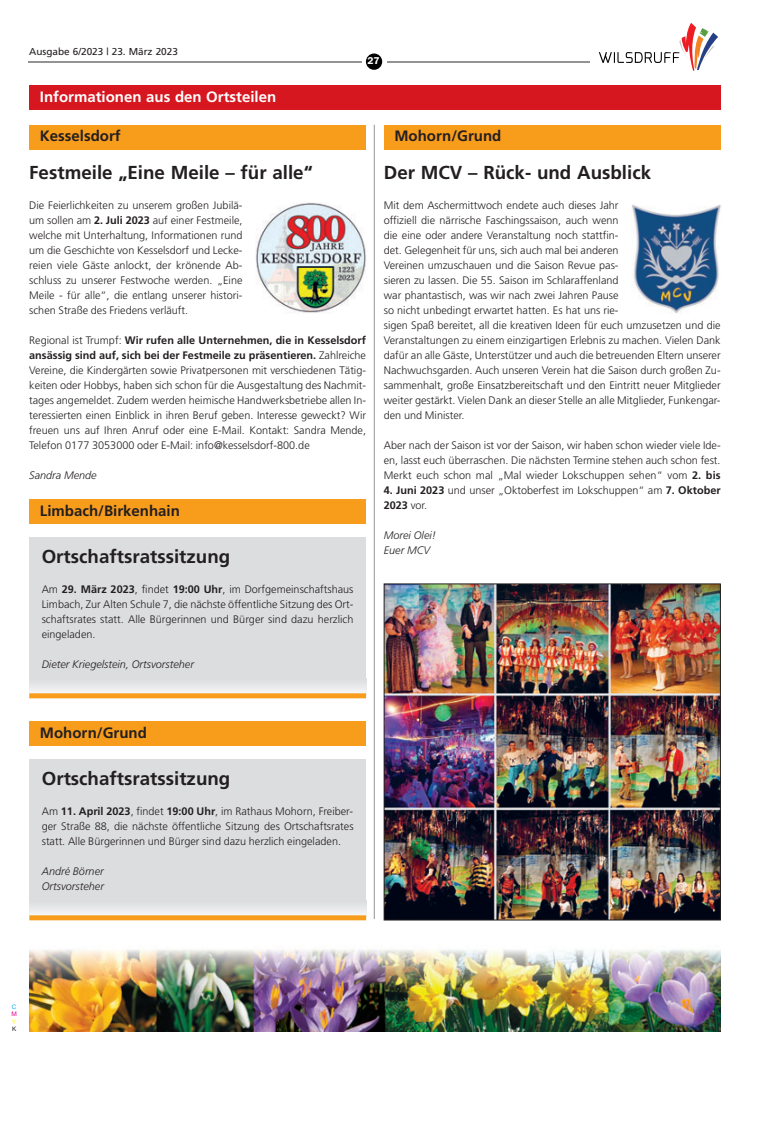
<style>
.page{position:relative;width:780px;height:1127px;background:#fff}
.page>*{position:absolute;margin:0;border:0;box-sizing:border-box;transform-origin:0 0}
.t1{font:700 18.75px "Frutiger";color:#231f20}
.t2{font:700 15px "Frutiger";color:#231f20}
.t3{font:700 15px "Frutiger";color:#fff}
.t4{font:300 10.88px/15px "Frutiger";color:#231f20;text-align:justify}
.t5{font:italic 300 10.88px/15px "Frutiger";color:#231f20}
.t6{font:10px "Frutiger";color:#231f20}
.t7{font:600 10px "Franklin Gothic";color:#fff}
.t8{font:6.25px "Helvetica Neue";color:#00aeef}
.t9{font:6.25px "Helvetica Neue";color:#ed028c}
.t10{font:6.25px "Helvetica Neue";color:#fff101}
.t11{font:6.25px "Helvetica Neue";color:#231f20}
.s1{font-weight:700}
</style>
<div class="page">
<img style="left:29px;top:949px;width:691px;height:82px">
<svg style="left:598px;top:23px;width:120px;height:48px"></svg>
<hr style="left:28px;top:61px;width:333px;height:1px;background:#939393">
<div style="left:366px;top:53px;width:16px;height:17px;background:#000;border-radius:50%"></div>
<hr style="left:387px;top:61px;width:203px;height:1px;background:#939393">
<div style="left:29px;top:85px;width:691px;height:25px;background:#d7171f"></div>
<div style="left:29px;top:125px;width:337px;height:25px;background:#f89c1c"></div>
<img style="left:255px;top:203px;width:111px;height:110px">
<div style="left:29px;top:499px;width:337px;height:25px;background:#f89c1c"></div>
<div style="left:29px;top:537px;width:337px;height:152px;background:#dcdddf"></div>
<div style="left:29px;top:678px;width:337px;height:19px;background:#e8e9ea"></div>
<div style="left:29px;top:693px;width:337px;height:5px;background:#f89c1c"></div>
<div style="left:29px;top:721px;width:337px;height:25px;background:#f89c1c"></div>
<div style="left:29px;top:759px;width:337px;height:152px;background:#dcdddf"></div>
<div style="left:29px;top:900px;width:337px;height:19px;background:#e8e9ea"></div>
<div style="left:29px;top:915px;width:337px;height:5px;background:#f89c1c"></div>
<div style="left:384px;top:125px;width:336px;height:25px;background:#f89c1c"></div>
<img style="left:386px;top:585px;width:332px;height:333px">
<div style="left:384px;top:583px;width:336px;height:337px;border:1px solid #231f20"></div>
<img style="left:631px;top:204px;width:90px;height:109px">
<hr style="left:374px;top:125px;width:1px;height:794px;background:#939598">
<p class="t6" style="left:29px;top:47px;width:150px">Ausgabe 6/2023 | 23. März 2023</p>
<h2 class="t3" style="left:40px;top:90px;width:238px">Informationen aus den Ortsteilen</h2>
<h2 class="t2" style="left:40px;top:130px;width:82px">Kesselsdorf</h2>
<h1 class="t1" style="left:29px;top:164px;width:285px">Festmeile „Eine Meile – für alle“</h1>
<p class="t4" style="left:29px;top:198px;width:215px">Die Feierlichkeiten zu unserem großen Jubilä&shy;um sollen am <span class="s1">2. Juli 2023</span> auf einer Festmeile, welche mit Unterhaltung, Informationen rund um die Geschichte von Kesselsdorf und Lecke&shy;reien viele Gäste anlockt, der krönende Ab&shy;schluss zu unserer Festwoche werden. „Eine Meile - für alle“, die entlang unserer histori&shy;schen Straße des Friedens verläuft.</p>
<p class="t4" style="left:29px;top:333px;width:338px">Regional ist Trumpf: <span class="s1">Wir rufen alle Unternehmen, die in Kesselsdorf ansässig sind auf, sich bei der Festmeile zu präsentieren.</span> Zahlreiche Vereine, die Kindergärten sowie Privatpersonen mit verschiedenen Tätig&shy;keiten oder Hobbys, haben sich schon für die Ausgestaltung des Nachmit&shy;tages angemeldet. Zudem werden heimische Handwerksbetriebe allen In&shy;teressierten einen Einblick in ihren Beruf geben. Interesse geweckt? Wir freuen uns auf Ihren Anruf oder eine E-Mail. Kontakt: Sandra Mende, Telefon 0177 3053000 oder E-Mail: info@kesselsdorf-800.de</p>
<p class="t5" style="left:29px;top:468px;width:69px">Sandra Mende</p>
<h2 class="t2" style="left:40px;top:505px;width:142px">Limbach/Birkenhain</h2>
<h1 class="t1" style="left:42px;top:549px;width:190px">Ortschaftsratssitzung</h1>
<p class="t4" style="left:42px;top:583px;width:313px">Am <span class="s1">29. März 2023</span>, findet <span class="s1">19:00 Uhr</span>, im Dorfgemeinschaftshaus Limbach, Zur Alten Schule 7, die nächste öffentliche Sitzung des Ort&shy;schaftsrates statt. Alle Bürgerinnen und Bürger sind dazu herzlich eingeladen.</p>
<p class="t5" style="left:42px;top:658px;width:154px">Dieter Kriegelstein, Ortsvorsteher</p>
<p class="t7" style="left:367px;top:57px;width:13px">27</p>
<h2 class="t2" style="left:394px;top:130px;width:108px">Mohorn/Grund</h2>
<h1 class="t1" style="left:384px;top:164px;width:269px">Der MCV – Rück- und Ausblick</h1>
<p class="t4" style="left:384px;top:198px;width:338px;text-align:left">Mit dem Aschermittwoch endete auch dieses Jahr<br>offiziell die närrische Faschingssaison, auch wenn<br>die eine oder andere Veranstaltung noch stattfin-<br>det. Gelegenheit für uns, sich auch mal bei anderen<br>Vereinen umzuschauen und die Saison Revue pas-<br>sieren zu lassen. Die 55. Saison im Schlaraffenland<br>war phantastisch, was wir nach zwei Jahren Pause<br>so nicht unbedingt erwartet hatten. Es hat uns rie-<br>sigen Spaß bereitet, all die kreativen Ideen für euch umzusetzen und die Veranstaltungen zu einem einzigartigen Erlebnis zu machen. Vielen Dank dafür an alle Gäste, Unterstützer und auch die betreuenden Eltern unserer Nachwuchsgarden. Auch unseren Verein hat die Saison durch großen Zu&shy;sammenhalt, große Einsatzbereitschaft und den Eintritt neuer Mitglieder weiter gestärkt. Vielen Dank an dieser Stelle an alle Mitglieder, Funkengar&shy;den und Minister.</p>
<p class="t4" style="left:384px;top:438px;width:338px">Aber nach der Saison ist vor der Saison, wir haben schon wieder viele Ide&shy;en, lasst euch überraschen. Die nächsten Termine stehen auch schon fest.<br>Merkt euch schon mal „Mal wieder Lokschuppen sehen“ vom <span class="s1">2. bis</span></p>
<p class="t4" style="left:384px;top:483px;width:338px"><span class="s1">4. Juni 2023</span> und unser „Oktoberfest im Lokschuppen“ am <span class="s1">7. Oktober<br>2023</span> vor.</p>
<p class="t5" style="left:384px;top:528px;width:54px">Morei Olei!<br>Euer MCV</p>
<h2 class="t2" style="left:40px;top:727px;width:108px">Mohorn/Grund</h2>
<h1 class="t1" style="left:42px;top:771px;width:190px">Ortschaftsratssitzung</h1>
<p class="t4" style="left:42px;top:805px;width:313px">Am <span class="s1">11. April 2023</span>, findet <span class="s1">19:00 Uhr</span>, im Rathaus Mohorn, Freiber&shy;ger Straße 88, die nächste öffentliche Sitzung des Ortschaftsrates statt. Alle Bürgerinnen und Bürger sind dazu herzlich eingeladen.</p>
<p class="t5" style="left:42px;top:865px;width:64px">André Börner<br>Ortsvorsteher</p>
<p class="t8" style="left:12px;top:1004px;width:6px">C</p>
<p class="t9" style="left:11px;top:1012px;width:7px">M</p>
<p class="t10" style="left:12px;top:1019px;width:6px">Y</p>
<p class="t11" style="left:12px;top:1027px;width:6px">K</p>
</div>
